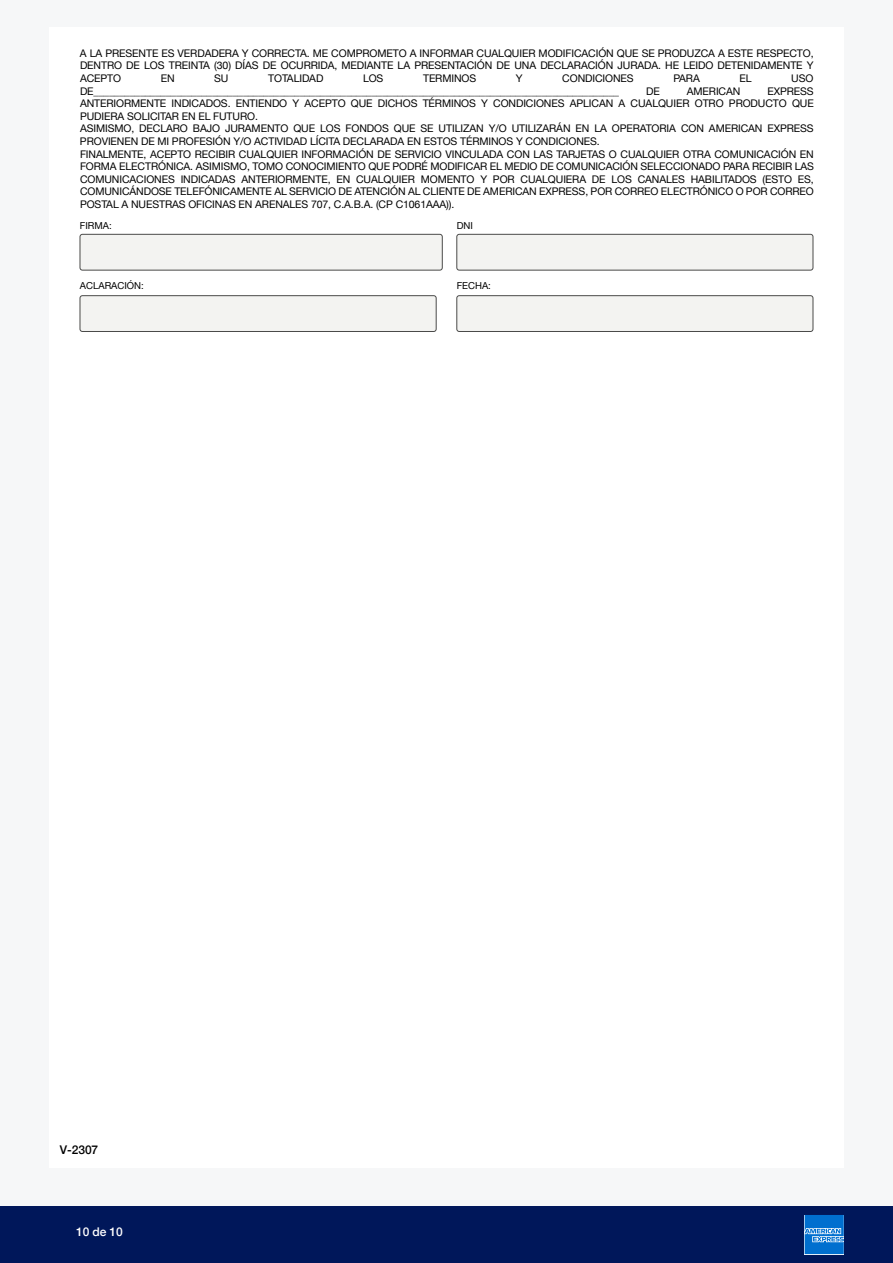
<style>
.page{position:relative;width:893px;height:1263px;background:#f6f7f8}
.page>*{position:absolute;margin:0;border:0;box-sizing:border-box;transform-origin:0 0}
.t1{font:500 12px "Helvetica Neue";color:#fff}
.t2{font:500 12px "Helvetica Neue";color:#000}
.t3{font:10.5px/12.6px "Helvetica Neue";letter-spacing:-.01em;color:#000;text-align:justify}
.t4{font:9.6px "Helvetica Neue";color:#000}
</style>
<div class="page">
<div style="left:49px;top:27px;width:795px;height:1140px;background:#fff"></div>
<div style="left:80px;top:234px;width:362px;height:36px;background:#f3f3f1;border-radius:2px"></div>
<div style="left:80px;top:234px;width:362px;height:36px;border:1px solid #4a4a49;border-radius:2px"></div>
<div style="left:457px;top:234px;width:356px;height:36px;background:#f3f3f1;border-radius:2px"></div>
<div style="left:457px;top:234px;width:356px;height:36px;border:1px solid #4a4a49;border-radius:2px"></div>
<div style="left:457px;top:296px;width:356px;height:35px;background:#f3f3f1;border-radius:2px"></div>
<div style="left:457px;top:295px;width:356px;height:37px;border:1px solid #4a4a49;border-radius:2px"></div>
<div style="left:80px;top:296px;width:356px;height:35px;background:#f3f3f1;border-radius:2px"></div>
<div style="left:80px;top:295px;width:356px;height:37px;border:1px solid #4a4a49;border-radius:2px"></div>
<div style="left:0;top:1206px;width:893px;height:57px;background:#00175a"></div>
<svg style="left:805px;top:1215px;width:39px;height:39px"></svg>
<p class="t3" style="left:80px;top:47px;width:735px">A LA PRESENTE ES VERDADERA Y CORRECTA. ME COMPROMETO A INFORMAR CUALQUIER MODIFICACIÓN QUE SE PRODUZCA A ESTE RESPECTO, DENTRO DE LOS TREINTA (30) DÍAS DE OCURRIDA, MEDIANTE LA PRESENTACIÓN DE UNA DECLARACIÓN JURADA. HE LEIDO DETENIDAMENTE Y ACEPTO</p>
<p class="t3" style="left:161px;top:73px;width:15px">EN</p>
<p class="t3" style="left:214px;top:73px;width:16px">SU</p>
<p class="t3" style="left:268px;top:73px;width:57px">TOTALIDAD</p>
<p class="t3" style="left:363px;top:73px;width:22px">LOS</p>
<p class="t3" style="left:423px;top:73px;width:55px">TERMINOS</p>
<p class="t3" style="left:516px;top:73px;width:8px">Y</p>
<p class="t3" style="left:562px;top:73px;width:73px">CONDICIONES</p>
<p class="t3" style="left:673px;top:73px;width:28px">PARA</p>
<p class="t3" style="left:739px;top:73px;width:14px">EL</p>
<p class="t3" style="left:791px;top:73px;width:24px">USO</p>
<p class="t3" style="left:80px;top:85px;width:541px">DE______________________________________________________________________________________________________</p>
<p class="t3" style="left:646px;top:85px;width:15px">DE</p>
<p class="t3" style="left:687px;top:85px;width:55px">AMERICAN</p>
<p class="t3" style="left:80px;top:85px;width:736px;text-align:left;text-indent:687px">EXPRESS ANTERIORMENTE INDICADOS. ENTIENDO Y ACEPTO QUE DICHOS TÉRMINOS Y CONDICIONES APLICAN A CUALQUIER OTRO PRODUCTO QUE PUDIERA SOLICITAR EN EL FUTURO.<br>ASIMISMO, DECLARO BAJO JURAMENTO QUE LOS FONDOS QUE SE UTILIZAN Y/O UTILIZARÁN EN LA OPERATORIA CON AMERICAN EXPRESS PROVIENEN DE MI PROFESIÓN Y/O ACTIVIDAD LÍCITA DECLARADA EN ESTOS TÉRMINOS Y CONDICIONES.<br>FINALMENTE, ACEPTO RECIBIR CUALQUIER INFORMACIÓN DE SERVICIO VINCULADA CON LAS TARJETAS O CUALQUIER OTRA COMUNICACIÓN EN FORMA ELECTRÓNICA. ASIMISMO, TOMO CONOCIMIENTO QUE PODRÉ MODIFICAR EL MEDIO DE COMUNICACIÓN SELECCIONADO PARA RECIBIR LAS COMUNICACIONES INDICADAS ANTERIORMENTE, EN CUALQUIER MOMENTO Y POR CUALQUIERA DE LOS CANALES HABILITADOS (ESTO ES, COMUNICÁNDOSE TELEFÓNICAMENTE AL SERVICIO DE ATENCIÓN AL CLIENTE DE AMERICAN EXPRESS, POR CORREO ELECTRÓNICO O POR CORREO POSTAL A NUESTRAS OFICINAS EN ARENALES 707, C.A.B.A. (CP C1061AAA)).</p>
<p class="t4" style="left:80px;top:219px;width:33px">FIRMA:</p>
<p class="t4" style="left:80px;top:279px;width:65px">ACLARACIÓN:</p>
<p class="t4" style="left:457px;top:219px;width:18px">DNI</p>
<p class="t4" style="left:457px;top:279px;width:36px">FECHA:</p>
<p class="t2" style="left:60px;top:1140px;width:40px">V-2307</p>
<p class="t1" style="left:76px;top:1222px;width:48px">10 de 10</p>
</div>
